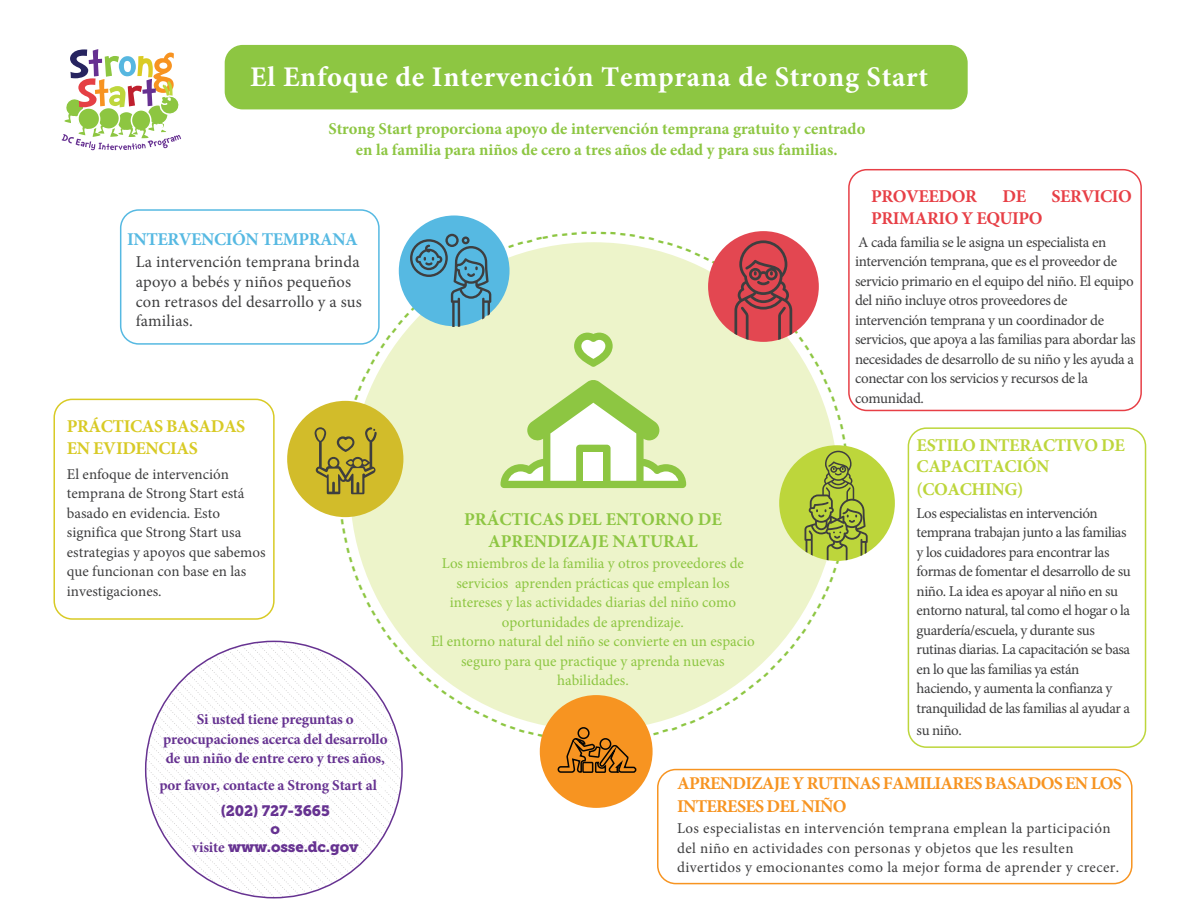
<style>
.page{position:relative;width:1188px;height:918px;background:#fff}
.page>*{position:absolute;margin:0;border:0;box-sizing:border-box;transform-origin:0 0}
.t1{font:700 28.5px "Minion Pro";letter-spacing:.025em;color:#fff}
.t2{font:700 18px/22.4px "Minion Pro";letter-spacing:-.04em;color:#f79421}
.t3{font:700 18px/22.2px "Minion Pro";letter-spacing:-.025em;color:#bdd63b}
.t4{font:700 18px/22.4px "Minion Pro";color:#8dc642;text-align:center}
.t5{font:700 18px "Minion Pro";letter-spacing:-.025em;color:#e73f46}
.t6{font:700 18px/22.4px "Minion Pro";letter-spacing:-.025em;color:#d8ca25}
.t7{font:700 18px "Minion Pro";letter-spacing:-.025em;color:#56b9e2}
.t8{font:700 16.5px/21px "Minion Pro";color:#8dc642;text-align:center}
.t9{font:16.5px/19.8px "Minion Pro";letter-spacing:.01em;color:#3e3e3f}
.t10{font:15px/19.5px "Minion Pro";letter-spacing:-.025em;color:#3e3e3f}
.t11{font:15px/19.5px "Minion Pro";color:#8dc642;text-align:center}
.t12{font:15px/19.5px "Minion Pro";letter-spacing:.025em;color:#3e3e3f}
.t13{font:15px/19.5px "Minion Pro";color:#3e3e3f}
.t14{font:700 15px/19.5px "Minion Pro";letter-spacing:-.01em;color:#663291;text-align:center}
.t15{font:15px/17.9px "Museo Slab 900";letter-spacing:-.01em;color:#663291;text-align:center}
.s1{font-family:"Museo Slab 900";font-weight:400;color:#fff}
.s2{font-family:"Minion Pro";font-weight:700}
</style>
<div class="page">
<div style="left:225px;top:45px;width:743px;height:64px;background:#8dc642;border-radius:18px"></div>
<svg style="left:62px;top:49px;width:119px;height:101px"></svg>
<div style="left:399px;top:215px;width:111px;height:111px;background:#56b9e2;border-radius:50%"></div>
<div style="left:540px;top:695px;width:113px;height:113px;background:#f79421;border-radius:50%"></div>
<div style="left:287px;top:401px;width:116px;height:116px;background:#d2bc2a;border-radius:50%"></div>
<div style="left:779px;top:445px;width:116px;height:116px;background:#bdd63b;border-radius:50%"></div>
<svg style="left:146px;top:641px;width:256px;height:257px"></svg>
<div style="left:848px;top:169px;width:294px;height:242px;border:2px solid #e73f46;border-radius:18px"></div>
<div style="left:908px;top:427px;width:238px;height:321px;border:2px solid #bdd63b;border-radius:18px"></div>
<div style="left:657px;top:769px;width:476px;height:115px;border:2px solid #f79421;border-radius:18px"></div>
<div style="left:53px;top:399px;width:222px;height:221px;border:2px solid #d8ca25;border-radius:18px"></div>
<div style="left:120px;top:209px;width:260px;height:136px;border:2px solid #56b9e2;border-radius:18px"></div>
<svg style="left:315px;top:231px;width:553px;height:543px"></svg>
<h1 class="t1" style="left:250px;top:57px;width:679px">El Enfoque de Intervención Temprana de Strong Start</h1>
<p class="t8" style="left:328px;top:118px;width:539px">Strong Start proporciona apoyo de intervención temprana gratuito y centrado en la familia para niños de cero a tres años de edad y para sus familias.</p>
<p class="t7" style="left:127px;top:226px;width:232px">INTERVENCIÓN TEMPRANA</p>
<p class="t9" style="left:136px;top:252px;width:228px">La intervención temprana brinda apoyo a bebés y niños pequeños con retrasos del desarrollo y a sus familias.</p>
<p class="t6" style="left:67px;top:415px;width:180px">PRÁCTICAS BASADAS<br>EN EVIDENCIAS</p>
<p class="t13" style="left:67px;top:464px;width:200px">El enfoque de intervención temprana de Strong Start está basado en evidencia. Esto significa que Strong Start usa estrategias y apoyos que sabemos que funcionan con base en las investigaciones.</p>
<p class="t14" style="left:163px;top:710px;width:226px">Si usted tiene preguntas o preocupaciones acerca del desarrollo de un niño de entre cero y tres años,</p>
<p class="t14" style="left:159px;top:776px;width:234px">por favor, contacte a Strong Start al<span class="s1">at</span></p>
<p class="t15" style="left:192px;top:802px;width:168px">(202) 727-3665<br>o<br><span class="s2">visite</span> www.osse.dc.gov</p>
<p class="t4" style="left:464px;top:508px;width:259px">PRÁCTICAS DEL ENTORNO DE<br>APRENDIZAJE NATURAL</p>
<p class="t11" style="left:431px;top:554px;width:325px">Los miembros de la familia y otros proveedores de servicios aprenden prácticas que emplean los intereses y las actividades diarias del niño como oportunidades de aprendizaje.<br>El entorno natural del niño se convierte en un espacio seguro para que practique y aprenda nuevas habilidades.</p>
<p class="t5" style="left:871px;top:183px;width:107px">PROVEEDOR</p>
<p class="t5" style="left:1002px;top:183px;width:25px">DE</p>
<p class="t5" style="left:1051px;top:183px;width:82px">SERVICIO</p>
<p class="t5" style="left:871px;top:206px;width:173px">PRIMARIO Y EQUIPO</p>
<p class="t10" style="left:855px;top:232px;width:282px">A cada familia se le asigna un especialista en intervención temprana, que es el proveedor de servicio primario en el equipo del niño. El equipo del niño incluye otros proveedores de intervención temprana y un coordinador de servicios, que apoya a las familias para abordar las necesidades de desarrollo de su niño y les ayuda a conectar con los servicios y recursos de la comunidad.</p>
<p class="t3" style="left:917px;top:434px;width:210px">ESTILO INTERACTIVO DE<br>CAPACITACIÓN (COACHING)</p>
<p class="t10" style="left:917px;top:503px;width:216px">Los especialistas en intervención temprana trabajan junto a las familias y los cuidadores para encontrar las formas de fomentar el desarrollo de su niño. La idea es apoyar al niño en su entorno natural, tal como el hogar o la guardería/escuela, y durante sus rutinas diarias. La capacitación se basa en lo que las familias ya están haciendo, y aumenta la confianza y tranquilidad de las familias al ayudar a</p>
<p class="t10" style="left:917px;top:720px;width:47px">su niño.</p>
<p class="t2" style="left:677px;top:772px;width:446px">APRENDIZAJE Y RUTINAS FAMILIARES BASADOS EN LOS<br>INTERESES DEL NIÑO</p>
<p class="t12" style="left:677px;top:819px;width:444px">Los especialistas en intervención temprana emplean la participación del niño en actividades con personas y objetos que les resulten divertidos y emocionantes como la mejor forma de aprender y crecer.</p>
</div>
